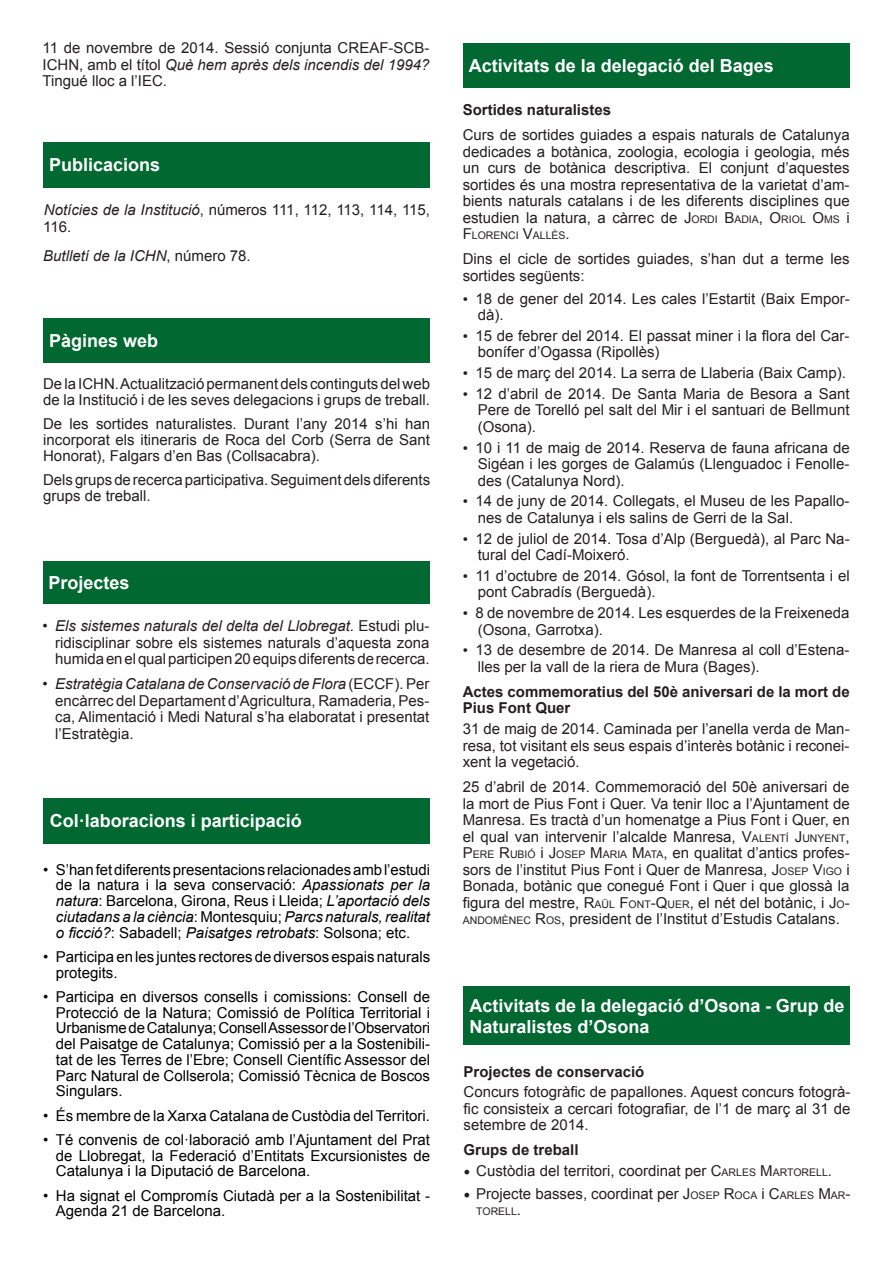
<style>
.page{position:relative;width:893px;height:1263px;background:#fff}
.page>*{position:absolute;margin:0;border:0;box-sizing:border-box;transform-origin:0 0}
.t1{font:700 18px/21px "Arial";color:#fff}
.t2{font:15px/16.5px "Arial";color:#231f20}
.t3{font:15px/15.8px "Arial";color:#000;text-align:justify}
.t4{font:700 15px/16.5px "Arial";color:#231f20}
.t5{font:italic 15px "Arial";color:#231f20}
.t6{font:10.5px "Arial";color:#231f20}
.s1{font-style:italic}
.s2{font-style:normal}
.s3{font-style:inherit}
.s4{font-size:10.5px}
.s5{font-size:15px}
.s6{font-family:"Times New Roman"}
.s7{font-family:"Minion Pro";font-size:18px}
</style>
<div class="page">
<div style="left:463px;top:43px;width:387px;height:45px;background:#006830"></div>
<div style="left:43px;top:142px;width:387px;height:46px;background:#006830"></div>
<div style="left:43px;top:561px;width:386px;height:43px;background:#006830"></div>
<div style="left:44px;top:798px;width:386px;height:45px;background:#006830"></div>
<div style="left:43px;top:318px;width:387px;height:44px;background:#006830"></div>
<div style="left:463px;top:986px;width:387px;height:59px;background:#006830"></div>
<p class="t2" style="left:43px;top:40px;width:388px;text-align:justify">11 de novembre de 2014. Sessió conjunta CREAF-SCB-ICHN, amb el títol <span class="s1">Què hem après dels incendis del 1994?<br></span>Tingué lloc a l’IEC.</p>
<p class="t1" style="left:49px;top:155px;width:113px">Publicacions</p>
<p class="t2" style="left:43px;top:202px;width:388px"><span class="s1">Notícies de la Institució</span>, números 111, 112, 113, 114, 115,<br>116.</p>
<p class="t5" style="left:43px;top:246px;width:209px">Butlletí de la ICHN<span class="s2">, número 78.</span></p>
<p class="t1" style="left:49px;top:330px;width:111px">Pàgines web</p>
<p class="t2" style="left:43px;top:376px;width:388px;line-height:15.8px">De la ICHN. Actualització permanent dels continguts del web de la Institució i de les seves delegacions i grups de treball.</p>
<p class="t2" style="left:43px;top:416px;width:388px;line-height:15.8px;text-align:justify">De les sortides naturalistes. Durant l’any 2014 s’hi han incorporat els itineraris de Roca del Corb (Serra de Sant Honorat), Falgars d’en Bas (Collsacabra).</p>
<p class="t2" style="left:43px;top:472px;width:389px;line-height:15.8px">Dels grups de recerca participativa. Seguiment dels diferents grups de treball.</p>
<p class="t1" style="left:49px;top:573px;width:83px">Projectes</p>
<p class="t2" style="left:55px;top:618px;width:376px;text-align:justify;text-indent:-13px">• <span class="s1">Els sistemes naturals del delta del Llobregat</span>. Estudi plu&shy;ridisciplinar sobre els sistemes naturals d’aquesta zona humida en el qual participen 20 equips diferents de recerca.</p>
<p class="t2" style="left:55px;top:676px;width:376px;text-align:justify;text-indent:-13px">• <span class="s1">Estratègia Catalana de Conservació de Flora</span> (ECCF). Per encàrrec del Departament d’Agricultura, Ramaderia, Pes&shy;ca, Alimentació i Medi Natural s’ha elaboratat i presentat l’Estratègia.</p>
<p class="t1" style="left:50px;top:811px;width:254px">Col·laboracions i participació</p>
<p class="t3" style="left:56px;top:861px;width:376px;text-indent:-13px">• S’han fet diferents presentacions relacionades amb l’estudi de la natura i la seva conservació: <span class="s1">Apassionats per la natura</span>: Barcelona, Girona, Reus i Lleida; <span class="s1">L’aportació dels ciutadans a la ciència</span>: Montesquiu; <span class="s1">Parcs naturals, realitat o ficció?</span>: Sabadell; <span class="s1">Paisatges retrobats</span>: Solsona; etc.</p>
<p class="t3" style="left:56px;top:949px;width:376px;text-indent:-13px">• Participa en les juntes rectores de diversos espais naturals protegits.</p>
<p class="t3" style="left:56px;top:989px;width:376px;text-indent:-13px">• Participa en diversos consells i comissions: Consell de Protecció de la Natura; Comissió de Política Territorial i Urbanisme de Catalunya; Consell Assessor de l’Observatori del Paisatge de Catalunya; Comissió per a la Sostenibili&shy;tat de les Terres de l’Ebre; Consell Científic Assessor del Parc Natural de Collserola; Comissió Tècnica de Boscos Singulars.</p>
<p class="t3" style="left:43px;top:1107px;width:388px">• És membre de la Xarxa Catalana de Custòdia del Territori.</p>
<p class="t3" style="left:56px;top:1132px;width:376px;text-indent:-13px">• Té convenis de col·laboració amb l’Ajuntament del Prat de Llobregat, la Federació d’Entitats Excursionistes de Catalunya i la Diputació de Barcelona.</p>
<p class="t3" style="left:56px;top:1187px;width:376px;text-indent:-13px">• Ha signat el Compromís Ciutadà per a la Sostenibilitat -<br>Agenda 21 de Barcelona.</p>
<p class="t1" style="left:469px;top:56px;width:307px">Activitats de la delegació del Bages</p>
<p class="t4" style="left:463px;top:102px;width:150px">Sortides naturalistes</p>
<p class="t2" style="left:463px;top:127px;width:388px;text-align:justify">Curs de sortides guiades a espais naturals de Catalunya dedicades a botànica, zoologia, ecologia i geologia, més un curs de botànica descriptiva. El conjunt d’aquestes sortides és una mostra representativa de la varietat d’am&shy;bients naturals catalans i de les diferents disciplines que estudien la natura, a càrrec de <span class="s3">J</span><span class="s4">ORDI</span> <span class="s3">B</span><span class="s4">ADIA</span>, <span class="s3">O</span><span class="s4">RIOL</span> <span class="s3">O</span><span class="s4">MS</span> i</p>
<p class="t6" style="left:463px;top:229px;width:108px"><span class="s5">F</span>LORENCI <span class="s5">V</span>ALLÈS<span class="s5">.</span></p>
<p class="t2" style="left:463px;top:251px;width:388px">Dins el cicle de sortides guiades, s’han dut a terme les sortides següents:</p>
<p class="t2" style="left:478px;top:290px;width:373px;text-indent:-15px"><span class="s6">•</span> 18 de gener del 2014. Les cales l’Estartit (Baix Empor&shy;dà).</p>
<p class="t2" style="left:478px;top:327px;width:373px;text-indent:-15px"><span class="s6">•</span> 15 de febrer del 2014. El passat miner i la flora del Car&shy;bonífer d’Ogassa (Ripollès)</p>
<p class="t2" style="left:463px;top:365px;width:385px"><span class="s6">•</span> 15 de març del 2014. La serra de Llaberia (Baix Camp).</p>
<p class="t2" style="left:478px;top:385px;width:373px;text-align:justify;text-indent:-15px"><span class="s6">•</span> 12 d’abril de 2014. De Santa Maria de Besora a Sant Pere de Torelló pel salt del Mir i el santuari de Bellmunt (Osona).</p>
<p class="t2" style="left:478px;top:439px;width:373px;text-align:justify;text-indent:-15px"><span class="s6">•</span> 10 i 11 de maig de 2014. Reserva de fauna africana de Sigéan i les gorges de Galamús (Llenguadoc i Fenolle&shy;des (Catalunya Nord).</p>
<p class="t2" style="left:478px;top:493px;width:373px;text-indent:-15px"><span class="s6">•</span> 14 de juny de 2014. Collegats, el Museu de les Papallo&shy;nes de Catalunya i els salins de Gerri de la Sal.</p>
<p class="t2" style="left:478px;top:530px;width:373px;text-indent:-15px"><span class="s6">•</span> 12 de juliol de 2014. Tosa d’Alp (Berguedà), al Parc Na&shy;tural del Cadí-Moixeró.</p>
<p class="t2" style="left:478px;top:567px;width:373px;text-indent:-15px"><span class="s6">•</span> 11 d’octubre de 2014. Gósol, la font de Torrentsenta i el pont Cabradís (Berguedà).</p>
<p class="t2" style="left:478px;top:605px;width:373px;text-indent:-15px"><span class="s6">•</span> 8 de novembre de 2014. Les esquerdes de la Freixeneda (Osona, Garrotxa).</p>
<p class="t2" style="left:478px;top:642px;width:373px;text-indent:-15px"><span class="s6">•</span> 13 de desembre de 2014. De Manresa al coll d’Estena&shy;lles per la vall de la riera de Mura (Bages).</p>
<p class="t4" style="left:463px;top:684px;width:388px">Actes commemoratius del 50è aniversari de la mort de<br>Pius Font Quer</p>
<p class="t2" style="left:463px;top:721px;width:388px;text-align:justify">31 de maig de 2014. Caminada per l’anella verda de Man&shy;resa, tot visitant els seus espais d’interès botànic i reconei&shy;xent la vegetació.</p>
<p class="t2" style="left:463px;top:779px;width:388px;text-align:justify">25 d’abril de 2014. Commemoració del 50è aniversari de la mort de Pius Font i Quer. Va tenir lloc a l’Ajuntament de Manresa. Es tractà d’un homenatge a Pius Font i Quer, en el qual van intervenir l’alcalde Manresa, <span class="s3">V</span><span class="s4">ALENTÍ</span> <span class="s3">J</span><span class="s4">UNYENT</span><span class="s3">, P</span><span class="s4">ERE</span> <span class="s3">R</span><span class="s4">UBIÓ</span> i <span class="s3">J</span><span class="s4">OSEP</span> <span class="s3">M</span><span class="s4">ARIA</span> <span class="s3">M</span><span class="s4">ATA</span>, en qualitat d’antics profes&shy;sors de l’institut Pius Font i Quer de Manresa, <span class="s3">J</span><span class="s4">OSEP</span> <span class="s3">V</span><span class="s4">IGO</span> i Bonada, botànic que conegué Font i Quer i que glossà la figura del mestre, <span class="s3">R</span><span class="s4">AÜL</span> <span class="s3">F</span><span class="s4">ONT</span><span class="s3">-Q</span><span class="s4">UER</span>, el nét del botànic, i <span class="s3">J</span><span class="s4">O</span><span class="s3">-</span><span class="s4">ANDOMÈNEC</span> <span class="s3">R</span><span class="s4">OS</span>, president de l’Institut d’Estudis Catalans.</p>
<p class="t1" style="left:469px;top:995px;width:376px">Activitats de la delegació d’Osona - Grup de<br>Naturalistes d’Osona</p>
<p class="t4" style="left:463px;top:1063px;width:182px">Projectes de conservació</p>
<p class="t2" style="left:463px;top:1084px;width:388px;text-align:justify">Concurs fotogràfic de papallones. Aquest concurs fotogrà&shy;fic consisteix a cercari fotografiar, de l’1 de març al 31 de setembre de 2014.</p>
<p class="t4" style="left:463px;top:1142px;width:117px">Grups de treball</p>
<p class="t2" style="left:463px;top:1163px;width:370px"><span class="s7">•</span> Custòdia del territori, coordinat per <span class="s3">C</span><span class="s4">ARLES</span> <span class="s3">M</span><span class="s4">ARTORELL</span>.</p>
<p class="t2" style="left:463px;top:1185px;width:388px"><span class="s7">•</span> Projecte basses, coordinat per <span class="s3">J</span><span class="s4">OSEP</span> <span class="s3">R</span><span class="s4">OCA</span> i <span class="s3">C</span><span class="s4">ARLES</span> <span class="s3">M</span><span class="s4">AR</span><span class="s3">-</span></p>
<p class="t6" style="left:476px;top:1205px;width:46px">TORELL<span class="s5">.</span></p>
</div>
